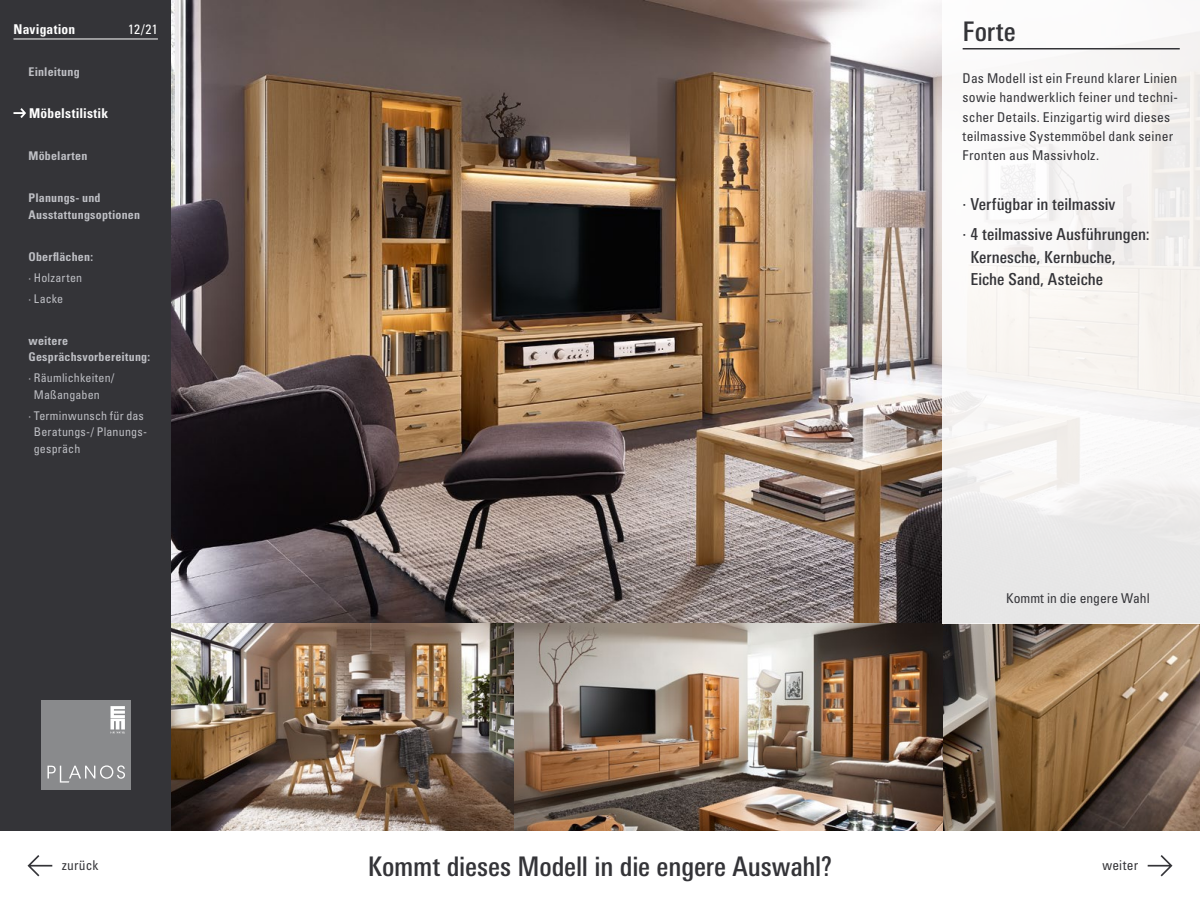
<style>
.page{position:relative;width:1200px;height:900px;background:#fff}
.page>*{position:absolute;margin:0;border:0;box-sizing:border-box;transform-origin:0 0}
.t1{font:500 condensed 27px "Univers Next Pro";letter-spacing:-.005em;color:#343438}
.t2{font:500 condensed 16.5px/30px "Univers Next Pro";color:#343438}
.t3{font:condensed 13.5px/19.5px "Univers LT Pro";letter-spacing:.015em;color:#343438}
.t4{font:700 condensed 13.5px "Univers LT Pro";letter-spacing:.015em;color:#fff}
.t5{font:condensed 13.5px "Univers LT Pro";color:#fff}
.t6{font:700 condensed 12px/16.5px "Univers LT Pro";letter-spacing:.02em;color:#bebfc4}
.t7{font:condensed 12px/16.5px "Univers LT Pro";letter-spacing:.015em;color:#bebfc4}
</style>
<div class="page">
<div style="left:0;top:0;width:171px;height:831px;background:#343438"></div>
<div style="left:41px;top:701px;width:89px;height:89px;background:#898a8c"></div>
<svg style="left:110px;top:706px;width:15px;height:27px"></svg>
<svg style="left:47px;top:765px;width:78px;height:18px"></svg>
<svg style="left:1148px;top:855px;width:24px;height:21px"></svg>
<svg style="left:28px;top:855px;width:24px;height:21px"></svg>
<img style="left:171px;top:0;width:1029px;height:831px">
<div style="left:942px;top:0;width:258px;height:623px;background:linear-gradient(to bottom,#fcfaf9,#edebea)"></div>
<hr style="left:963px;top:48px;width:217px;height:2px;background:#343438">
<hr style="left:14px;top:39px;width:144px;height:1px;background:#fff">
<svg style="left:13px;top:108px;width:13px;height:10px"></svg>
<p class="t4" style="left:14px;top:21px;width:63px">Navigation</p>
<p class="t5" style="left:128px;top:20px;width:31px">12/21</p>
<h1 class="t1" style="left:963px;top:15px;width:55px">Forte</h1>
<p class="t3" style="left:963px;top:68px;width:217px">Das Modell ist ein Freund klarer Linien sowie handwerklich feiner und techni&shy;scher Details. Einzigartig wird dieses teilmassive Systemmöbel dank seiner Fronten aus Massivholz.</p>
<p class="t2" style="left:963px;top:189px;width:189px">· Verfügbar in teilmassiv<br>· 4 teilmassive Ausführungen:</p>
<p class="t2" style="left:970px;top:245px;width:147px;line-height:22.5px">Kernesche, Kernbuche,<br>Eiche Sand, Asteiche</p>
<p class="t6" style="left:28px;top:63px;width:53px">Einleitung</p>
<p class="t4" style="left:29px;top:105px;width:81px">Möbelstilistik</p>
<p class="t6" style="left:28px;top:147px;width:60px">Möbelarten</p>
<p class="t6" style="left:28px;top:189px;width:113px">Planungs- und<br>Ausstattungsoptionen</p>
<p class="t6" style="left:28px;top:248px;width:66px">Oberflächen:</p>
<p class="t7" style="left:28px;top:267px;width:55px;line-height:21px">· Holzarten · Lacke</p>
<p class="t6" style="left:28px;top:332px;width:123px">weitere<br>Gesprächsvorbereitung:</p>
<p class="t7" style="left:34px;top:369px;width:82px;text-indent:-5px">· Räumlichkeiten/<br>Maßangaben</p>
<p class="t7" style="left:34px;top:407px;width:115px;text-indent:-5px">· Terminwunsch für das<br>Beratungs-/ Planungs&shy;gespräch</p>
<p class="t3" style="left:1006px;top:588px;width:145px">Kommt in die engere Wahl</p>
<h1 class="t1" style="left:368px;top:850px;width:466px">Kommt dieses Modell in die engere Auswahl?</h1>
<p class="t3" style="left:62px;top:856px;width:38px">zurück</p>
<p class="t3" style="left:1102px;top:856px;width:37px">weiter</p>
</div>
